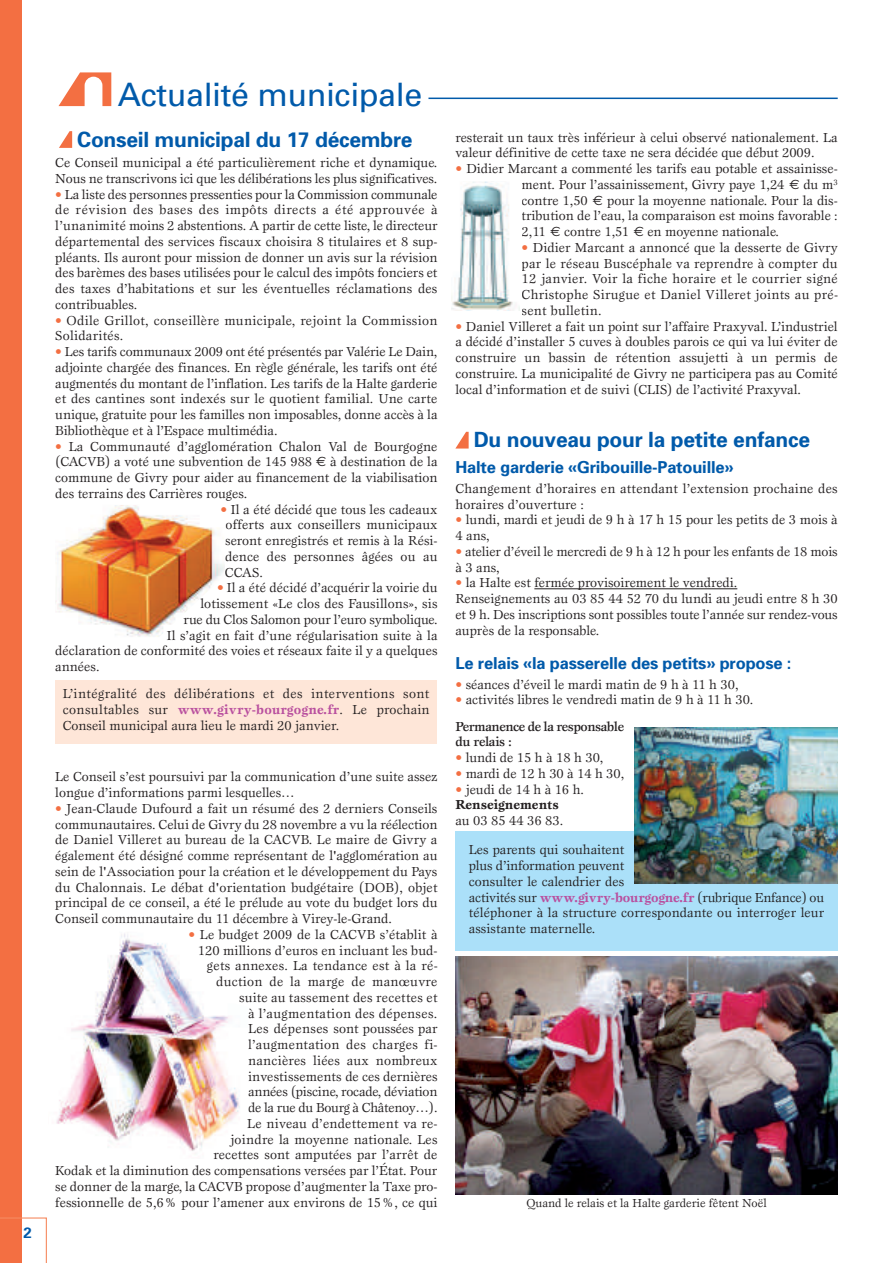
<style>
.page{position:relative;width:893px;height:1263px;background:#fff}
.page>*{position:absolute;margin:0;border:0;box-sizing:border-box;transform-origin:0 0}
.t1{font:32.25px "Univers";letter-spacing:-.01em;color:#015aaa}
.t2{font:700 21px "Univers";letter-spacing:-.01em;color:#015aaa}
.t3{font:700 16.5px "Univers";letter-spacing:-.01em;color:#015aaa}
.t4{font:700 15px "Univers";color:#015aaa}
.t5{font:13.5px/15.8px "Esprit";color:#231f20}
.t6{font:13.5px/15.8px "Esprit";letter-spacing:.025em;color:#231f20}
.t7{font:500 13.5px "Esprit";letter-spacing:-.03em;color:#231f20}
.t8{font:12px "Esprit";color:#231f20}
.s1{color:#f36f42}
.s2{font-family:"Euro Sans"}
.s3{font-weight:700;color:#b9509f}
.s4{font-weight:500}
.s5{font-weight:700}
</style>
<div class="page">
<img style="left:455px;top:956px;width:383px;height:238px">
<div style="left:0;top:0;width:22px;height:1263px;background:#f36f42"></div>
<svg style="left:0;top:1217px;width:47px;height:46px"></svg>
<hr style="left:428px;top:98px;width:410px;height:1px;background:#015aaa">
<svg style="left:59px;top:72px;width:52px;height:34px"></svg>
<hr style="left:534px;top:588px;width:203px;height:1px;background:#231f20">
<svg style="left:59px;top:131px;width:13px;height:17px"></svg>
<div style="left:55px;top:680px;width:382px;height:64px;background:#fee6d8"></div>
<img style="left:55px;top:505px;width:170px;height:132px">
<img style="left:56px;top:933px;width:184px;height:218px">
<img style="left:452px;top:182px;width:61px;height:128px">
<svg style="left:455px;top:432px;width:14px;height:16px"></svg>
<div style="left:455px;top:831px;width:383px;height:119px;background:#abe0f9"></div>
<img style="left:635px;top:727px;width:203px;height:157px">
<p class="t4" style="left:23px;top:1227px;width:10px">2</p>
<h1 class="t1" style="left:118px;top:83px;width:306px">Actualité municipale</h1>
<h2 class="t2" style="left:77px;top:132px;width:337px">Conseil municipal du 17 décembre</h2>
<p class="t5" style="left:55px;top:156px;width:384px">Ce Conseil municipal a été particulièrement riche et dynamique.<br>Nous ne transcrivons ici que les délibérations les plus significatives.</p>
<p class="t5" style="left:55px;top:187px;width:384px;text-align:justify"><span class="s1">•</span> La liste des personnes pressenties pour la Commission communale de révision des bases des impôts directs a été approuvée à l’unanimité moins 2 abstentions. A partir de cette liste, le directeur départemental des services fiscaux choisira 8 titulaires et 8 sup&shy;pléants. Ils auront pour mission de donner un avis sur la révision des barèmes des bases utilisées pour le calcul des impôts fonciers et des taxes d’habitations et sur les éventuelles réclamations des contribuables.</p>
<p class="t6" style="left:55px;top:313px;width:384px"><span class="s1">•</span> Odile Grillot, conseillère municipale, rejoint la Commission<br>Solidarités.</p>
<p class="t5" style="left:55px;top:345px;width:384px;text-align:justify"><span class="s1">•</span> Les tarifs communaux 2009 ont été présentés par Valérie Le Dain, adjointe chargée des finances. En règle générale, les tarifs ont été augmentés du montant de l’inflation. Les tarifs de la Halte garderie et des cantines sont indexés sur le quotient familial. Une carte unique, gratuite pour les familles non imposables, donne accès à la Bibliothèque et à l’Espace multimédia.</p>
<p class="t5" style="left:55px;top:439px;width:384px;text-align:justify"><span class="s1">•</span> La Communauté d’agglomération Chalon Val de Bourgogne (CACVB) a voté une subvention de 145 988 <span class="s2">€</span> à destination de la commune de Givry pour aider au financement de la viabilisation des terrains des Carrières rouges.</p>
<p class="t5" style="left:225px;top:502px;width:214px;text-align:justify;text-indent:-4px"><span class="s1">•</span> Il a été décidé que tous les cadeaux offerts aux conseillers municipaux seront enregistrés et remis à la Rési&shy;dence des personnes âgées ou au CCAS.</p>
<p class="t5" style="left:217px;top:581px;width:222px"><span class="s1">•</span> Il a été décidé d’acquérir la voirie du</p>
<p class="t5" style="left:200px;top:597px;width:239px">lotissement «Le clos des Fausillons», sis</p>
<p class="t5" style="left:184px;top:612px;width:255px">rue du Clos Salomon pour l’euro symbolique.</p>
<p class="t5" style="left:167px;top:628px;width:272px">Il s’agit en fait d’une régularisation suite à la</p>
<p class="t5" style="left:55px;top:644px;width:384px">déclaration de conformité des voies et réseaux faite il y a quelques</p>
<p class="t5" style="left:55px;top:660px;width:46px">années.</p>
<p class="t5" style="left:63px;top:686px;width:368px;line-height:16.2px;text-align:justify">L’intégralité des délibérations et des interventions sont consultables sur <span class="s3">www.givry-bourgogne.fr</span>. Le prochain Conseil municipal aura lieu le mardi 20 janvier.</p>
<p class="t5" style="left:55px;top:770px;width:384px">Le Conseil s’est poursuivi par la communication d’une suite assez longue d’informations parmi lesquelles…</p>
<p class="t5" style="left:55px;top:801px;width:384px;text-align:justify"><span class="s1">•</span> Jean-Claude Dufourd a fait un résumé des 2 derniers Conseils communautaires. Celui de Givry du 28 novembre a vu la réélection de Daniel Villeret au bureau de la CACVB. Le maire de Givry a également été désigné comme représentant de l'agglomération au sein de l'Association pour la création et le développement du Pays du Chalonnais. Le débat d'orientation budgétaire (DOB), objet principal de ce conseil, a été le prélude au vote du budget lors du Conseil communautaire du 11 décembre à Virey-le-Grand.</p>
<p class="t5" style="left:55px;top:927px;width:384px;text-align:right"><span class="s1">•</span> Le budget 2009 de la CACVB s’établit à<br>120 millions d’euros en incluant les bud-<br>gets annexes. La tendance est à la ré-<br>duction de la marge de manœuvre<br>suite au tassement des recettes et<br>à l’augmentation des dépenses.<br>Les dépenses sont poussées par<br>l’augmentation des charges fi-<br>nancières liées aux nombreux<br>investissements de ces dernières<br>années (piscine, rocade, déviation<br>de la rue du Bourg à Châtenoy…).<br>Le niveau d’endettement va re-<br>joindre la moyenne nationale. Les<br>recettes sont amputées par l’arrêt de<br>Kodak et la diminution des compensations versées par l’État. Pour se donner de la marge, la CACVB propose d’augmenter la Taxe pro&shy;fessionnelle de 5,6% pour l’amener aux environs de 15%, ce qui</p>
<p class="t5" style="left:455px;top:130px;width:384px">resterait un taux très inférieur à celui observé nationalement. La valeur définitive de cette taxe ne sera décidée que début 2009.</p>
<p class="t5" style="left:522px;top:162px;width:318px;text-align:justify;text-indent:-66px"><span class="s1">•</span> Didier Marcant a commenté les tarifs eau potable et assainisse&shy;ment. Pour l’assainissement, Givry paye 1,24 <span class="s2">€</span> du m<sup>3 </sup>contre 1,50 <span class="s2">€</span> pour la moyenne nationale. Pour la dis&shy;tribution de l’eau, la comparaison est moins favorable :<br>2,11 <span class="s2">€</span> contre 1,51 <span class="s2">€</span> en moyenne nationale.</p>
<p class="t5" style="left:522px;top:241px;width:318px;text-align:justify"><span class="s1">•</span> Didier Marcant a annoncé que la desserte de Givry par le réseau Buscéphale va reprendre à compter du 12 janvier. Voir la fiche horaire et le courrier signé Christophe Sirugue et Daniel Villeret joints au pré&shy;sent bulletin.</p>
<p class="t5" style="left:455px;top:319px;width:384px;text-align:justify"><span class="s1">•</span> Daniel Villeret a fait un point sur l’affaire Praxyval. L’industriel a décidé d’installer 5 cuves à doubles parois ce qui va lui éviter de construire un bassin de rétention assujetti à un permis de construire. La municipalité de Givry ne participera pas au Comité local d’information et de suivi (CLIS) de l’activité Praxyval.</p>
<h2 class="t2" style="left:474px;top:432px;width:338px">Du nouveau pour la petite enfance</h2>
<p class="t3" style="left:455px;top:461px;width:280px">Halte garderie «Gribouille-Patouille»</p>
<p class="t5" style="left:455px;top:481px;width:384px">Changement d’horaires en attendant l’extension prochaine des horaires d’ouverture :</p>
<p class="t5" style="left:455px;top:513px;width:384px"><span class="s1">•</span> lundi, mardi et jeudi de 9 h à 17 h 15 pour les petits de 3 mois à<br>4 ans,</p>
<p class="t5" style="left:455px;top:544px;width:384px"><span class="s1">•</span> atelier d’éveil le mercredi de 9 h à 12 h pour les enfants de 18 mois à 3 ans,</p>
<p class="t5" style="left:455px;top:576px;width:384px"><span class="s1">•</span> la Halte est fermée provisoirement le vendredi.<br>Renseignements au 03 85 44 52 70 du lundi au jeudi entre 8 h 30 et 9 h. Des inscriptions sont possibles toute l’année sur rendez-vous auprès de la responsable.</p>
<p class="t3" style="left:455px;top:657px;width:337px">Le relais «la passerelle des petits» propose :</p>
<p class="t5" style="left:455px;top:677px;width:285px"><span class="s1">•</span> séances d’éveil le mardi matin de 9 h à 11 h 30,</p>
<p class="t5" style="left:455px;top:688px;width:299px;line-height:26.2px"><span class="s1">•</span> activités libres le vendredi matin de 9 h à 11 h 30.<br><span class="s4">Permanence de la responsable</span></p>
<p class="t7" style="left:455px;top:737px;width:58px">du relais :</p>
<p class="t5" style="left:455px;top:751px;width:149px"><span class="s1">•</span> lundi de 15 h à 18 h 30,</p>
<p class="t5" style="left:455px;top:766px;width:170px"><span class="s1">•</span> mardi de 12 h 30 à 14 h 30,</p>
<p class="t5" style="left:455px;top:782px;width:130px"><span class="s1">•</span> jeudi de 14 h à 16 h.<br><span class="s5">Renseignements</span></p>
<p class="t5" style="left:455px;top:814px;width:109px">au 03 85 44 36 83.</p>
<p class="t5" style="left:469px;top:843px;width:357px">Les parents qui souhaitent<br>plus d’information peuvent<br>consulter le calendrier des<br>activités sur <span class="s3">www.givry-bourgogne.fr</span> (rubrique Enfance) ou téléphoner à la structure correspondante ou interroger leur assistante maternelle.</p>
<p class="t8" style="left:526px;top:1198px;width:242px">Quand le relais et la Halte garderie fêtent Noël</p>
</div>
